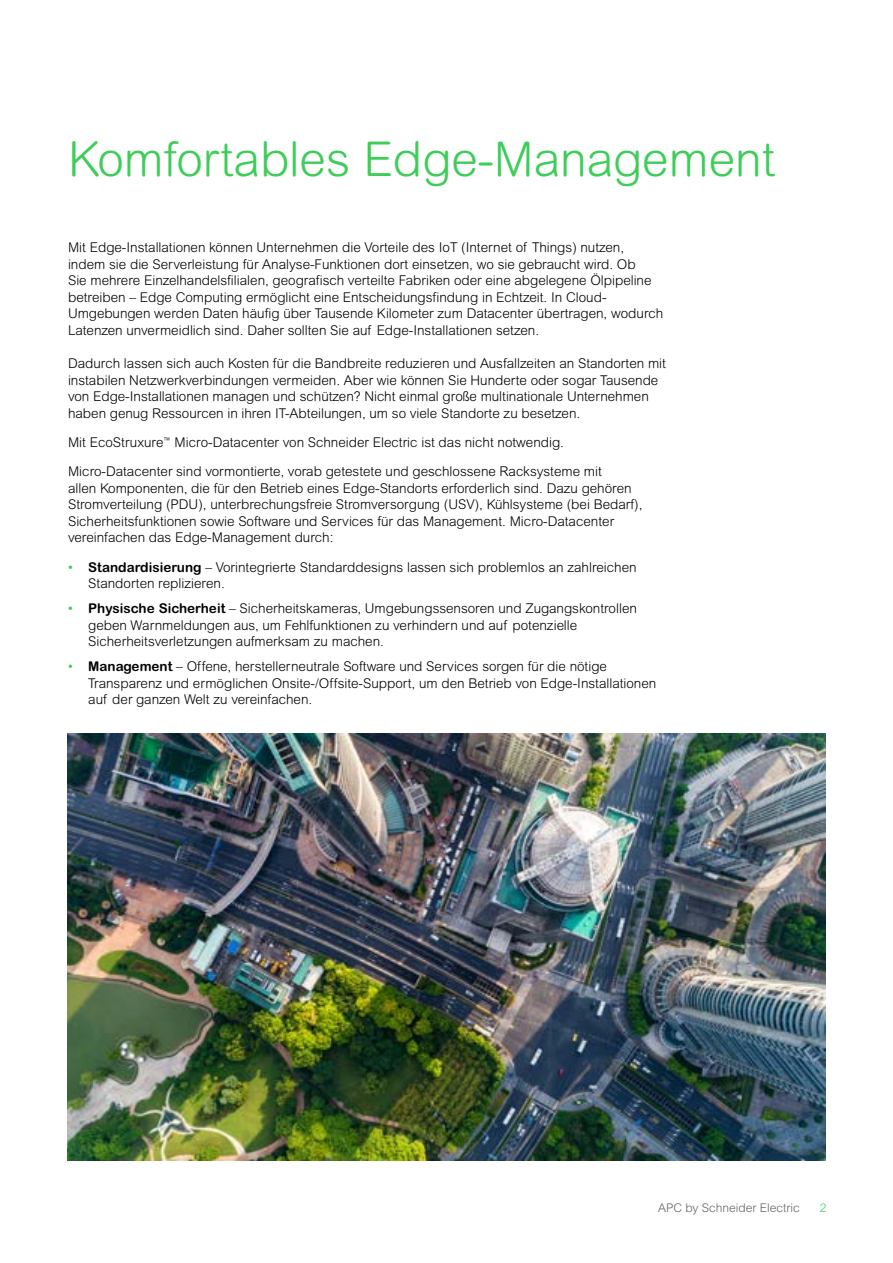
<style>
.page{position:relative;width:893px;height:1263px;background:#fff}
.page>*{position:absolute;margin:0;border:0;box-sizing:border-box;transform-origin:0 0}
.t1{font:300 48px "Arial Rounded MT Pro";color:#3dcd58}
.t2{font:300 13.5px/16.5px "Arial Rounded MT Pro";color:#000}
.t3{font:300 12px "Arial MT Pro";color:#626469}
.t4{font:300 12px "Arial MT Pro";color:#3dcd58}
.s1{font-weight:400;color:#3dcd58}
.s2{font-weight:700}
</style>
<div class="page">
<img style="left:67px;top:733px;width:759px;height:428px">
<h1 class="t1" style="left:68px;top:131px;width:709px">Komfortables Edge-Management</h1>
<p class="t2" style="left:68px;top:240px;width:597px">Mit Edge-Installationen können Unternehmen die Vorteile des IoT (Internet of Things) nutzen, indem sie die Serverleistung für Analyse-Funktionen dort einsetzen, wo sie gebraucht wird. Ob<br>Sie mehrere Einzelhandelsfilialen, geografisch verteilte Fabriken oder eine abgelegene Ölpipeline betreiben – Edge Computing ermöglicht eine Entscheidungsfindung in Echtzeit. In Cloud-Umgebungen werden Daten häufig über Tausende Kilometer zum Datacenter übertragen, wodurch Latenzen unvermeidlich sind. Daher sollten Sie auf Edge-Installationen setzen.</p>
<p class="t2" style="left:68px;top:356px;width:599px">Dadurch lassen sich auch Kosten für die Bandbreite reduzieren und Ausfallzeiten an Standorten mit instabilen Netzwerkverbindungen vermeiden. Aber wie können Sie Hunderte oder sogar Tausende von Edge-Installationen managen und schützen? Nicht einmal große multinationale Unternehmen haben genug Ressourcen in ihren IT-Abteilungen, um so viele Standorte zu besetzen.</p>
<p class="t2" style="left:68px;top:428px;width:535px;line-height:29.2px">Mit EcoStruxure<sup>™</sup> Micro-Datacenter von Schneider Electric ist das nicht notwendig.<br>Micro-Datacenter sind vormontierte, vorab getestete und geschlossene Racksysteme mit</p>
<p class="t2" style="left:68px;top:480px;width:576px">allen Komponenten, die für den Betrieb eines Edge-Standorts erforderlich sind. Dazu gehören Stromverteilung (PDU), unterbrechungsfreie Stromversorgung (USV), Kühlsysteme (bei Bedarf), Sicherheitsfunktionen sowie Software und Services für das Management. Micro-Datacenter vereinfachen das Edge-Management durch:</p>
<p class="t2" style="left:88px;top:559px;width:550px;text-indent:-20px"><span class="s1">•</span> <span class="s2">Standardisierung</span> – Vorintegrierte Standarddesigns lassen sich problemlos an zahlreichen<br>Standorten replizieren.</p>
<p class="t2" style="left:88px;top:601px;width:550px;text-indent:-20px"><span class="s1">•</span> <span class="s2">Physische Sicherheit</span> – Sicherheitskameras, Umgebungssensoren und Zugangskontrollen geben Warnmeldungen aus, um Fehlfunktionen zu verhindern und auf potenzielle<br>Sicherheitsverletzungen aufmerksam zu machen.</p>
<p class="t2" style="left:88px;top:659px;width:569px;text-indent:-20px"><span class="s1">•</span> <span class="s2">Management</span> – Offene, herstellerneutrale Software und Services sorgen für die nötige<br>Transparenz und ermöglichen Onsite-/Offsite-Support, um den Betrieb von Edge-Installationen auf der ganzen Welt zu vereinfachen.</p>
<p class="t3" style="left:658px;top:1200px;width:143px">APC by Schneider Electric</p>
<p class="t4" style="left:820px;top:1200px;width:8px">2</p>
</div>
